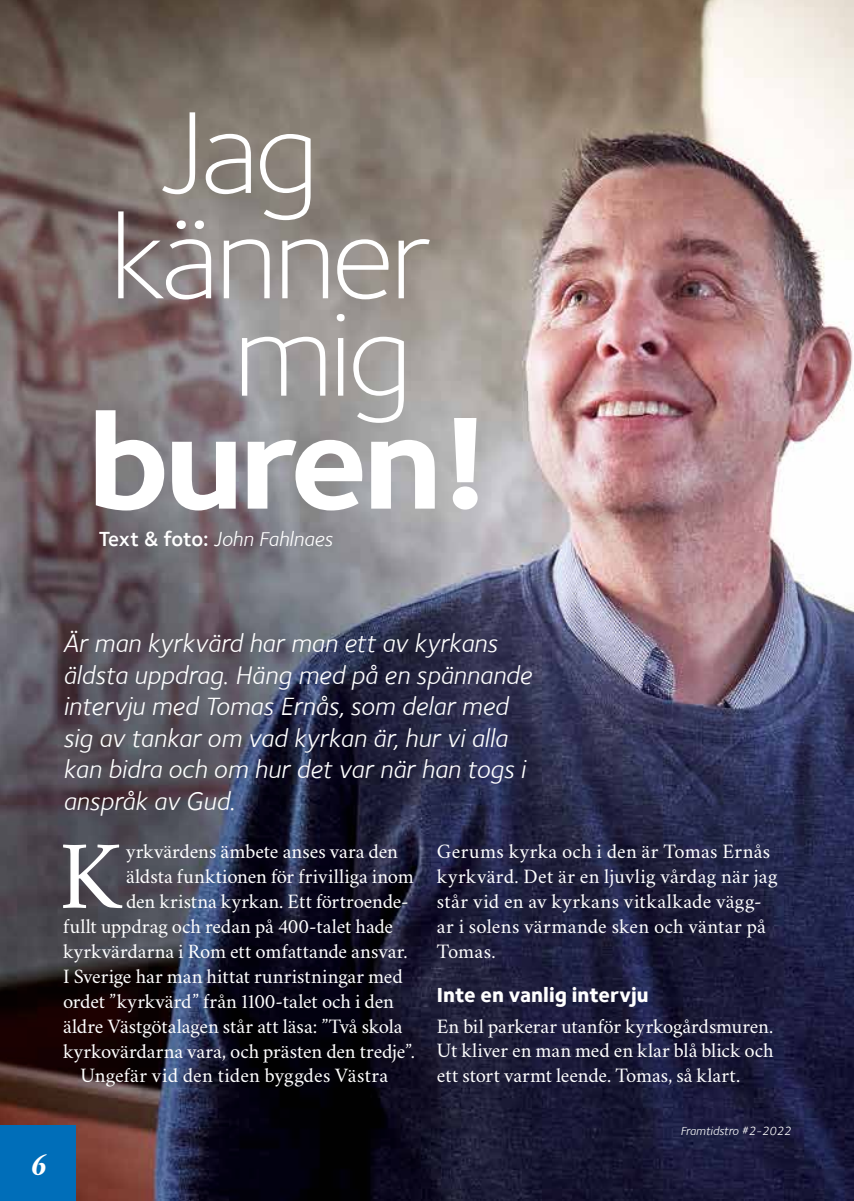
<style>
.page{position:relative;width:854px;height:1201px;background:#fff}
.page>*{position:absolute;margin:0;border:0;box-sizing:border-box;transform-origin:0 0}
.t1{font:700 135.8px "Foundry Sterling";letter-spacing:-.04em;color:#fff;scale:1.08 1}
.t2{font:300 120.75px "Foundry Sterling";letter-spacing:-.04em;color:#fff;scale:1.08 1}
.t3{font:97.83px "Crimson Svk 2.0";color:#fff}
.t4{font:italic 700 33.25px "Crimson Svk 2.0";color:#fff}
.t5{font:italic 26.25px/31.5px "Foundry Sterling";color:#fff}
.t6{font:italic 21px "Foundry Sterling";color:#fff}
.t7{font:800 21px "Foundry Sterling";color:#fff}
.t8{font:20.65px/24.8px "Crimson Svk 2.0";letter-spacing:.01em;color:#fff}
.t9{font:20.65px "Crimson Svk 2.0";letter-spacing:-.01em;color:#fff}
.t10{font:20.65px "Crimson Svk 2.0";letter-spacing:-.02em;color:#fff}
.t11{font:italic 12.25px "Foundry Sterling";color:#fff}
.s1{font-weight:600;font-style:normal}
</style>
<div class="page">
<img style="left:0;top:0;width:853px;height:1200px">
<div style="left:0;top:1125px;width:76px;height:75px;background:#006eb9"></div>
<h2 class="t2" style="left:161px;top:83px;width:149px">Jag</h2>
<h2 class="t2" style="left:109px;top:189px;width:301px">känner</h2>
<h2 class="t2" style="left:232px;top:286px;width:169px">mig</h2>
<h1 class="t1" style="left:87px;top:382px;width:378px">buren!</h1>
<p class="t6" style="left:99px;top:527px;width:235px"><span class="s1">Text &amp; foto:</span> John Fahlnaes</p>
<h3 class="t4" style="left:30px;top:1142px;width:17px">6</h3>
<p class="t5" style="left:63px;top:627px;width:470px">Är man kyrkvärd har man ett av kyrkans äldsta uppdrag. Häng med på en spännande intervju med Tomas Ernås, som delar med sig av tankar om vad kyrkan är, hur vi alla kan bidra och om hur det var när han togs i anspråk av Gud.</p>
<h3 class="t3" style="left:59px;top:811px;width:64px">K</h3>
<p class="t8" style="left:126px;top:837px;width:273px">yrkvärdens ämbete anses vara den</p>
<p class="t8" style="left:126px;top:862px;width:287px">äldsta funktionen för frivilliga inom</p>
<p class="t8" style="left:126px;top:887px;width:284px">den kristna kyrkan. Ett förtroende-</p>
<p class="t8" style="left:63px;top:912px;width:331px">fullt uppdrag och redan på 400-talet hade</p>
<p class="t8" style="left:63px;top:937px;width:346px">kyrkvärdarna i Rom ett omfattande ansvar.</p>
<p class="t9" style="left:63px;top:962px;width:341px">I Sverige har man hittat runristningar med</p>
<p class="t8" style="left:63px;top:987px;width:332px">ordet ”kyrkvärd” från 1100-talet och i den</p>
<p class="t10" style="left:63px;top:1012px;width:341px">äldre Västgötalagen står att läsa: ”Två skola</p>
<p class="t9" style="left:63px;top:1037px;width:353px">kyrkovärdarna vara, och prästen den tredje”.</p>
<p class="t8" style="left:80px;top:1062px;width:309px">Ungefär vid den tiden byggdes Västra</p>
<p class="t8" style="left:437px;top:837px;width:342px">Gerums kyrka och i den är Tomas Ernås kyrkvärd. Det är en ljuvlig vårdag när jag står vid en av kyrkans vitkalkade vägg&shy;ar i solens värmande sken och väntar på<br>Tomas.</p>
<p class="t7" style="left:437px;top:982px;width:213px">Inte en vanlig intervju</p>
<p class="t8" style="left:437px;top:1012px;width:338px;text-align:justify">En bil parkerar utanför kyrkogårdsmuren.<br>Ut kliver en man med en klar blå blick och ett stort varmt leende. Tomas, så klart.</p>
<p class="t11" style="left:680px;top:1123px;width:112px">Framtidstro #2-2022</p>
</div>
